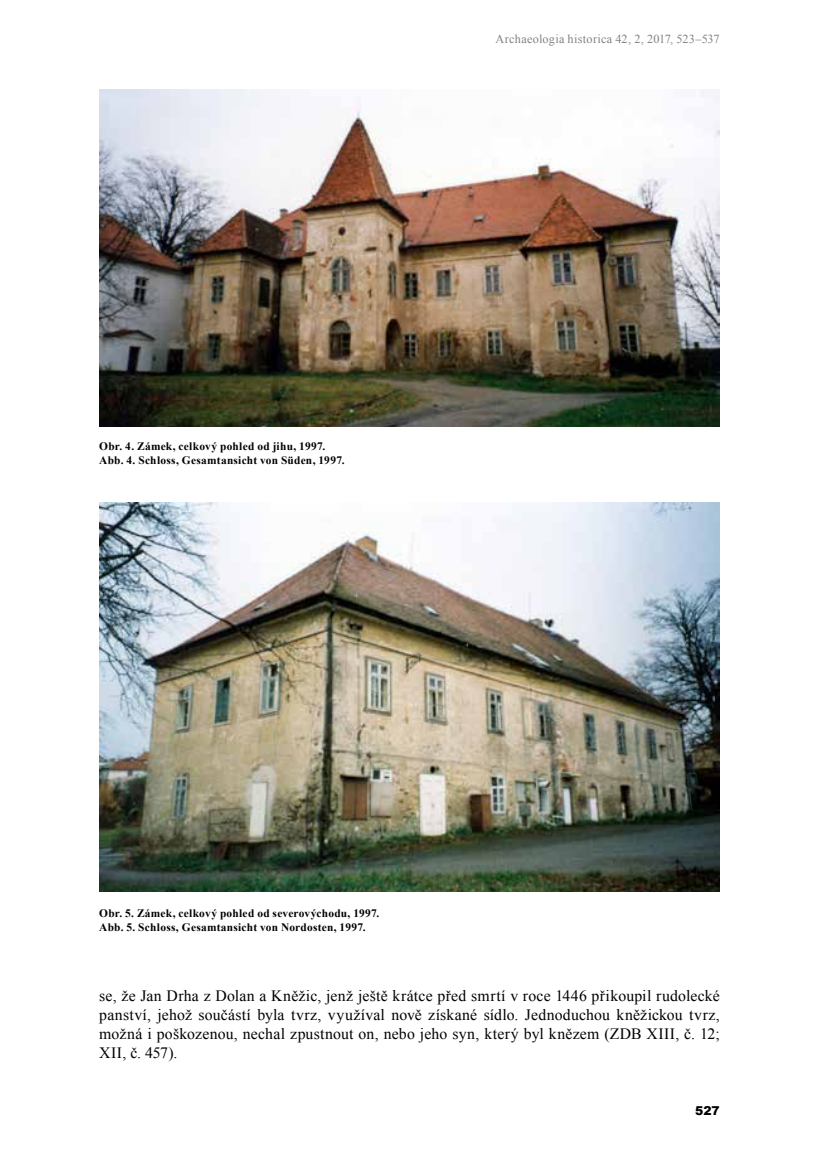
<style>
.page{position:relative;width:819px;height:1171px;background:#fff}
.page>*{position:absolute;margin:0;border:0;box-sizing:border-box;transform-origin:0 0}
.t1{font:15.75px/18.9px "Times New Roman";letter-spacing:.015em;color:#000;text-align:justify}
.t2{font:12.25px "Times New Roman";letter-spacing:.015em;color:#808285}
.t3{font:900 12.25px "Arial";color:#000}
.t4{font:700 11.38px/13.7px "Times New Roman";letter-spacing:.025em;color:#000}
</style>
<div class="page">
<img style="left:99px;top:89px;width:620px;height:338px">
<img style="left:99px;top:502px;width:620px;height:390px">
<p class="t2" style="left:495px;top:31px;width:226px">Archaeologia historica 42, 2, 2017, 523–537</p>
<p class="t4" style="left:99px;top:439px;width:247px">Obr. 4. Zámek, celkový pohled od jihu, 1997.<br>Abb. 4. Schloss, Gesamtansicht von Süden, 1997.</p>
<p class="t4" style="left:99px;top:906px;width:282px">Obr. 5. Zámek, celkový pohled od severovýchodu, 1997.<br>Abb. 5. Schloss, Gesamtansicht von Nordosten, 1997.</p>
<p class="t1" style="left:99px;top:986px;width:622px">se, že Jan Drha z Dolan a Kněžic, jenž ještě krátce před smrtí v roce 1446 přikoupil rudolecké panství, jehož součástí byla tvrz, využíval nově získané sídlo. Jednoduchou kněžickou tvrz, možná i poškozenou, nechal zpustnout on, nebo jeho syn, který byl knězem (ZDB XIII, č. 12; XII, č. 457).</p>
<p class="t3" style="left:695px;top:1102px;width:26px">527</p>
</div>
